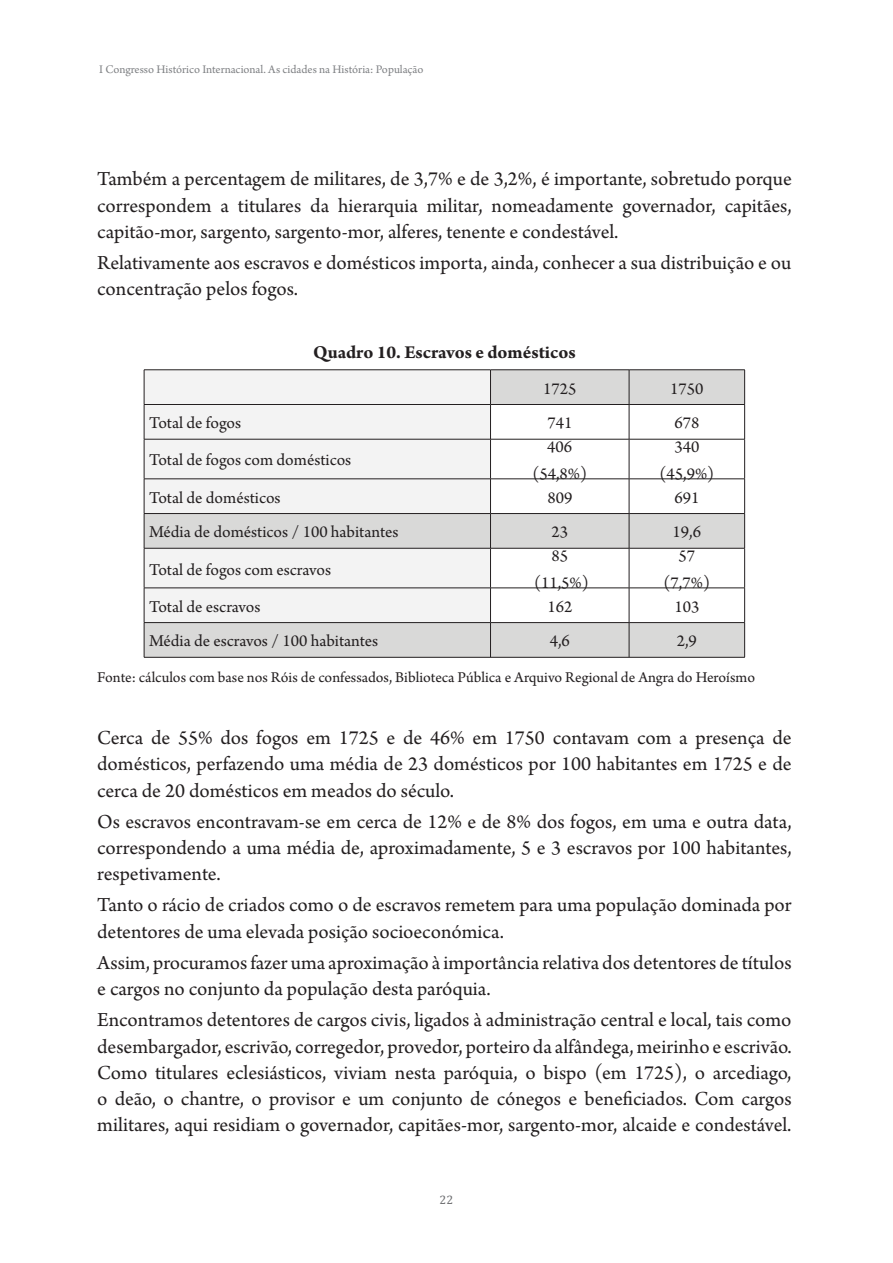
<style>
.page{position:relative;width:893px;height:1263px;background:#fff}
.page>*{position:absolute;margin:0;border:0;box-sizing:border-box;transform-origin:0 0}
.t1{font:21px/26.2px "Arno Pro";color:#231f20;text-align:justify}
.t2{font:700 19.2px "Arno Pro";color:#231f20}
.t3{font:17.55px/26.2px "Arno Pro";color:#231f20;text-align:center}
.t4{font:15.75px "Arno Pro";color:#231f20}
.t5{font:12.3px "Arno Pro";color:#808285}
.t6{font:12.3px "Cambria";color:#6d6e70}
</style>
<div class="page">
<svg style="left:145px;top:371px;width:599px;height:286px"></svg>
<hr style="left:144px;top:370px;width:346px;height:1px;background:#231f20">
<hr style="left:144px;top:370px;width:1px;height:34px;background:#231f20">
<hr style="left:490px;top:370px;width:139px;height:1px;background:#231f20">
<hr style="left:490px;top:370px;width:1px;height:34px;background:#231f20">
<hr style="left:629px;top:370px;width:116px;height:1px;background:#231f20">
<hr style="left:629px;top:370px;width:1px;height:34px;background:#231f20">
<hr style="left:744px;top:370px;width:1px;height:34px;background:#231f20">
<hr style="left:144px;top:404px;width:346px;height:1px;background:#231f20">
<hr style="left:144px;top:405px;width:1px;height:34px;background:#231f20">
<hr style="left:490px;top:404px;width:139px;height:1px;background:#231f20">
<hr style="left:490px;top:405px;width:1px;height:34px;background:#231f20">
<hr style="left:629px;top:404px;width:116px;height:1px;background:#231f20">
<hr style="left:629px;top:405px;width:1px;height:34px;background:#231f20">
<hr style="left:744px;top:405px;width:1px;height:34px;background:#231f20">
<hr style="left:144px;top:439px;width:346px;height:1px;background:#231f20">
<hr style="left:144px;top:439px;width:1px;height:40px;background:#231f20">
<hr style="left:490px;top:439px;width:139px;height:1px;background:#231f20">
<hr style="left:490px;top:439px;width:1px;height:40px;background:#231f20">
<hr style="left:629px;top:439px;width:116px;height:1px;background:#231f20">
<hr style="left:629px;top:439px;width:1px;height:40px;background:#231f20">
<hr style="left:744px;top:439px;width:1px;height:40px;background:#231f20">
<hr style="left:144px;top:479px;width:346px;height:1px;background:#231f20">
<hr style="left:144px;top:479px;width:1px;height:34px;background:#231f20">
<hr style="left:490px;top:479px;width:139px;height:1px;background:#231f20">
<hr style="left:490px;top:479px;width:1px;height:34px;background:#231f20">
<hr style="left:629px;top:479px;width:116px;height:1px;background:#231f20">
<hr style="left:629px;top:479px;width:1px;height:34px;background:#231f20">
<hr style="left:744px;top:479px;width:1px;height:34px;background:#231f20">
<hr style="left:144px;top:513px;width:346px;height:1px;background:#231f20">
<hr style="left:144px;top:514px;width:1px;height:34px;background:#231f20">
<hr style="left:490px;top:513px;width:139px;height:1px;background:#231f20">
<hr style="left:490px;top:514px;width:1px;height:34px;background:#231f20">
<hr style="left:629px;top:513px;width:116px;height:1px;background:#231f20">
<hr style="left:629px;top:514px;width:1px;height:34px;background:#231f20">
<hr style="left:744px;top:514px;width:1px;height:34px;background:#231f20">
<hr style="left:144px;top:548px;width:346px;height:1px;background:#231f20">
<hr style="left:144px;top:548px;width:1px;height:40px;background:#231f20">
<hr style="left:490px;top:548px;width:139px;height:1px;background:#231f20">
<hr style="left:490px;top:548px;width:1px;height:40px;background:#231f20">
<hr style="left:629px;top:548px;width:116px;height:1px;background:#231f20">
<hr style="left:629px;top:548px;width:1px;height:40px;background:#231f20">
<hr style="left:744px;top:548px;width:1px;height:40px;background:#231f20">
<hr style="left:144px;top:588px;width:346px;height:1px;background:#231f20">
<hr style="left:144px;top:588px;width:1px;height:34px;background:#231f20">
<hr style="left:490px;top:588px;width:139px;height:1px;background:#231f20">
<hr style="left:490px;top:588px;width:1px;height:34px;background:#231f20">
<hr style="left:629px;top:588px;width:116px;height:1px;background:#231f20">
<hr style="left:629px;top:588px;width:1px;height:34px;background:#231f20">
<hr style="left:744px;top:588px;width:1px;height:34px;background:#231f20">
<hr style="left:144px;top:622px;width:346px;height:1px;background:#231f20">
<hr style="left:144px;top:623px;width:1px;height:34px;background:#231f20">
<hr style="left:490px;top:622px;width:139px;height:1px;background:#231f20">
<hr style="left:490px;top:623px;width:1px;height:34px;background:#231f20">
<hr style="left:629px;top:622px;width:116px;height:1px;background:#231f20">
<hr style="left:629px;top:623px;width:1px;height:34px;background:#231f20">
<hr style="left:744px;top:623px;width:1px;height:34px;background:#231f20">
<hr style="left:144px;top:657px;width:601px;height:1px;background:#231f20">
<p class="t5" style="left:99px;top:64px;width:326px">I Congresso Histórico Internacional. As cidades na História: População</p>
<p class="t1" style="left:97px;top:168px;width:696px">Também a percentagem de militares, de 3,7% e de 3,2%, é importante, sobretudo porque correspondem a titulares da hierarquia militar, nomeadamente governador, capitães, capitão-mor, sargento, sargento-mor, alferes, tenente e condestável.</p>
<p class="t1" style="left:97px;top:251px;width:696px">Relativamente aos escravos e domésticos importa, ainda, conhecer a sua distribuição e ou concentração pelos fogos.</p>
<p class="t2" style="left:313px;top:344px;width:264px">Quadro 10. Escravos e domésticos</p>
<p class="t3" style="left:543px;top:377px;width:35px">1725</p>
<p class="t3" style="left:670px;top:377px;width:35px">1750</p>
<p class="t3" style="left:149px;top:411px;width:94px">Total de fogos</p>
<p class="t3" style="left:547px;top:411px;width:26px">741</p>
<p class="t3" style="left:674px;top:411px;width:26px">678</p>
<p class="t3" style="left:149px;top:449px;width:204px">Total de fogos com domésticos</p>
<p class="t3" style="left:532px;top:435px;width:56px">406 (54,8%)</p>
<p class="t3" style="left:659px;top:435px;width:56px">340 (45,9%)</p>
<p class="t3" style="left:149px;top:486px;width:133px">Total de domésticos</p>
<p class="t3" style="left:547px;top:486px;width:26px">809</p>
<p class="t3" style="left:674px;top:486px;width:26px">691</p>
<p class="t3" style="left:149px;top:520px;width:251px">Média de domésticos / 100 habitantes</p>
<p class="t3" style="left:551px;top:520px;width:18px">23</p>
<p class="t3" style="left:672px;top:520px;width:30px">19,6</p>
<p class="t3" style="left:149px;top:558px;width:183px">Total de fogos com escravos</p>
<p class="t3" style="left:534px;top:544px;width:56px">85 (11,5%)</p>
<p class="t3" style="left:663px;top:544px;width:48px">57 (7,7%)</p>
<p class="t3" style="left:149px;top:595px;width:113px">Total de escravos</p>
<p class="t3" style="left:547px;top:595px;width:26px">162</p>
<p class="t3" style="left:674px;top:595px;width:26px">103</p>
<p class="t3" style="left:149px;top:629px;width:231px">Média de escravos / 100 habitantes</p>
<p class="t3" style="left:550px;top:629px;width:22px">4,6</p>
<p class="t3" style="left:677px;top:629px;width:22px">2,9</p>
<p class="t4" style="left:97px;top:671px;width:659px">Fonte: cálculos com base nos Róis de confessados, Biblioteca Pública e Arquivo Regional de Angra do Heroísmo</p>
<p class="t1" style="left:97px;top:726px;width:696px">Cerca de 55% dos fogos em 1725 e de 46% em 1750 contavam com a presença de domésticos, perfazendo uma média de 23 domésticos por 100 habitantes em 1725 e de cerca de 20 domésticos em meados do século.</p>
<p class="t1" style="left:97px;top:810px;width:696px">Os escravos encontravam-se em cerca de 12% e de 8% dos fogos, em uma e outra data, correspondendo a uma média de, aproximadamente, 5 e 3 escravos por 100 habitantes, respetivamente.</p>
<p class="t1" style="left:97px;top:894px;width:696px">Tanto o rácio de criados como o de escravos remetem para uma população dominada por detentores de uma elevada posição socioeconómica.</p>
<p class="t1" style="left:97px;top:951px;width:696px">Assim, procuramos fazer uma aproximação à importância relativa dos detentores de títulos e cargos no conjunto da população desta paróquia.</p>
<p class="t1" style="left:97px;top:1009px;width:696px">Encontramos detentores de cargos civis, ligados à administração central e local, tais como desembargador, escrivão, corregedor, provedor, porteiro da alfândega, meirinho e escrivão.<br>Como titulares eclesiásticos, viviam nesta paróquia, o bispo (em 1725), o arcediago, o deão, o chantre, o provisor e um conjunto de cónegos e beneficiados. Com cargos militares, aqui residiam o governador, capitães-mor, sargento-mor, alcaide e condestável.</p>
<p class="t6" style="left:439px;top:1192px;width:15px">22</p>
</div>
